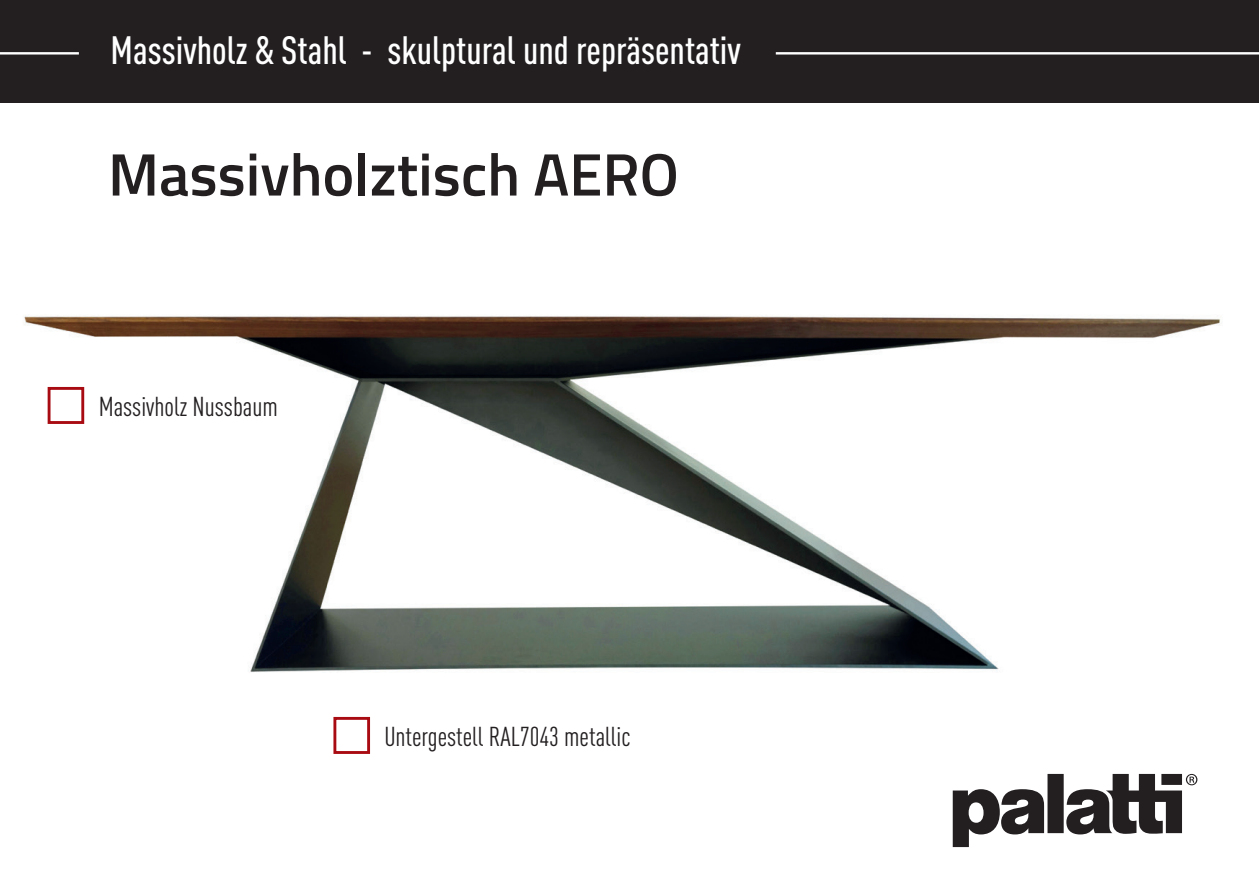
<style>
.page{position:relative;width:1259px;height:893px;background:#fff}
.page>*{position:absolute;margin:0;border:0;box-sizing:border-box;transform-origin:0 0}
.t1{font:600 60px "Titillium Web";color:#231f20}
.t2{font:500 39px "DIN Cond";color:#fff}
.t3{font:27px "DIN Cond";color:#231f20}
</style>
<div class="page">
<img style="left:24px;top:316px;width:1196px;height:356px">
<div style="left:333px;top:717px;width:37px;height:37px;border:3px solid #a90b12"></div>
<div style="left:0;top:0;width:1259px;height:102px;background:#231f20"></div>
<div style="left:48px;top:387px;width:36px;height:37px;border:3px solid #a90b12"></div>
<hr style="left:0;top:52px;width:79px;height:3px;background:#fff">
<hr style="left:776px;top:52px;width:483px;height:3px;background:#fff">
<svg style="left:952px;top:774px;width:245px;height:73px"></svg>
<p class="t2" style="left:111px;top:27px;width:632px">Massivholz &amp; Stahl - skulptural und repräsentativ</p>
<p class="t1" style="left:108px;top:129px;width:572px">Massivholztisch AERO</p>
<p class="t3" style="left:99px;top:391px;width:181px">Massivholz Nussbaum</p>
<p class="t3" style="left:384px;top:720px;width:248px">Untergestell RAL7043 metallic</p>
</div>
